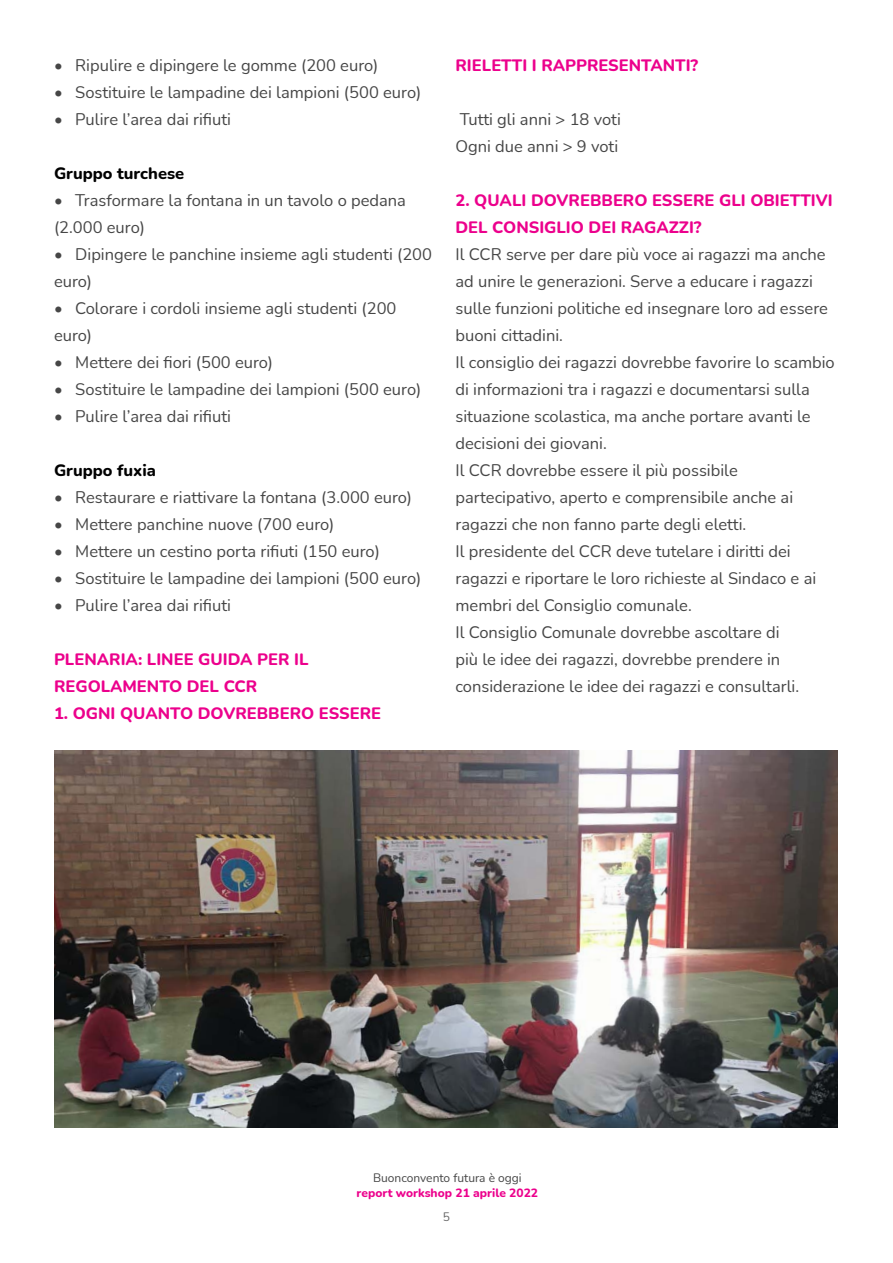
<style>
.page{position:relative;width:893px;height:1263px;background:#fff}
.page>*{position:absolute;margin:0;border:0;box-sizing:border-box;transform-origin:0 0}
.Testo{font:16.5px/27px "Nunito";color:#464646}
.Titolo{font:800 16.5px/27px "Nunito";color:#ec008c}
.Testo-2{font:800 16.5px "Nunito";color:#000}
.t1{font:800 12px "Nunito";color:#ec008c}
.t2{font:12px "Nunito";color:#464646}
.t3{font:12px "Nunito";color:#666}
</style>
<div class="page">
<img style="left:54px;top:750px;width:783px;height:378px">
<p class="Testo" style="left:54px;top:51px;width:326px">• Ripulire e dipingere le gomme (200 euro)</p>
<p class="Testo" style="left:54px;top:78px;width:369px">• Sostituire le lampadine dei lampioni (500 euro)</p>
<p class="Testo" style="left:54px;top:105px;width:179px">• Pulire l’area dai rifiuti</p>
<p class="Testo-2" style="left:54px;top:161px;width:132px">Gruppo turchese</p>
<p class="Testo" style="left:54px;top:186px;width:353px">• Trasformare la fontana in un tavolo o pedana (2.000 euro)</p>
<p class="Testo" style="left:54px;top:240px;width:380px">• Dipingere le panchine insieme agli studenti (200 euro)</p>
<p class="Testo" style="left:54px;top:294px;width:344px">• Colorare i cordoli insieme agli studenti (200 euro)</p>
<p class="Testo" style="left:54px;top:348px;width:221px">• Mettere dei fiori (500 euro)</p>
<p class="Testo" style="left:54px;top:375px;width:369px">• Sostituire le lampadine dei lampioni (500 euro)</p>
<p class="Testo" style="left:54px;top:402px;width:179px">• Pulire l’area dai rifiuti</p>
<p class="Testo-2" style="left:54px;top:458px;width:104px">Gruppo fuxia</p>
<p class="Testo" style="left:54px;top:483px;width:360px">• Restaurare e riattivare la fontana (3.000 euro)</p>
<p class="Testo" style="left:54px;top:510px;width:282px">• Mettere panchine nuove (700 euro)</p>
<p class="Testo" style="left:54px;top:537px;width:327px">• Mettere un cestino porta rifiuti (150 euro)</p>
<p class="Testo" style="left:54px;top:564px;width:369px">• Sostituire le lampadine dei lampioni (500 euro)</p>
<p class="Testo" style="left:54px;top:591px;width:179px">• Pulire l’area dai rifiuti</p>
<p class="Titolo" style="left:54px;top:645px;width:256px">PLENARIA: LINEE GUIDA PER IL<br>REGOLAMENTO DEL CCR</p>
<p class="Titolo" style="left:54px;top:699px;width:329px">1. OGNI QUANTO DOVREBBERO ESSERE</p>
<p class="Titolo" style="left:455px;top:51px;width:244px">RIELETTI I RAPPRESENTANTI?</p>
<p class="Testo" style="left:460px;top:105px;width:163px">Tutti gli anni &gt; 18 voti</p>
<p class="Testo" style="left:455px;top:132px;width:164px">Ogni due anni &gt; 9 voti</p>
<p class="Titolo" style="left:455px;top:186px;width:379px">2. QUALI DOVREBBERO ESSERE GLI OBIETTIVI<br>DEL CONSIGLIO DEI RAGAZZI?</p>
<p class="Testo" style="left:455px;top:240px;width:374px">Il CCR serve per dare più voce ai ragazzi ma anche ad unire le generazioni. Serve a educare i ragazzi sulle funzioni politiche ed insegnare loro ad essere buoni cittadini.</p>
<p class="Testo" style="left:455px;top:348px;width:381px">Il consiglio dei ragazzi dovrebbe favorire lo scambio di informazioni tra i ragazzi e documentarsi sulla situazione scolastica, ma anche portare avanti le decisioni dei giovani.</p>
<p class="Testo" style="left:455px;top:456px;width:339px">Il CCR dovrebbe essere il più possibile partecipativo, aperto e comprensibile anche ai ragazzi che non fanno parte degli eletti.</p>
<p class="Testo" style="left:455px;top:537px;width:362px">Il presidente del CCR deve tutelare i diritti dei ragazzi e riportare le loro richieste al Sindaco e ai membri del Consiglio comunale.</p>
<p class="Testo" style="left:455px;top:618px;width:345px">Il Consiglio Comunale dovrebbe ascoltare di più le idee dei ragazzi, dovrebbe prendere in considerazione le idee dei ragazzi e consultarli.</p>
<p class="t2" style="left:373px;top:1170px;width:150px">Buonconvento futura è oggi</p>
<p class="t1" style="left:357px;top:1184px;width:183px">report workshop 21 aprile 2022</p>
<p class="t3" style="left:443px;top:1208px;width:9px">5</p>
</div>
